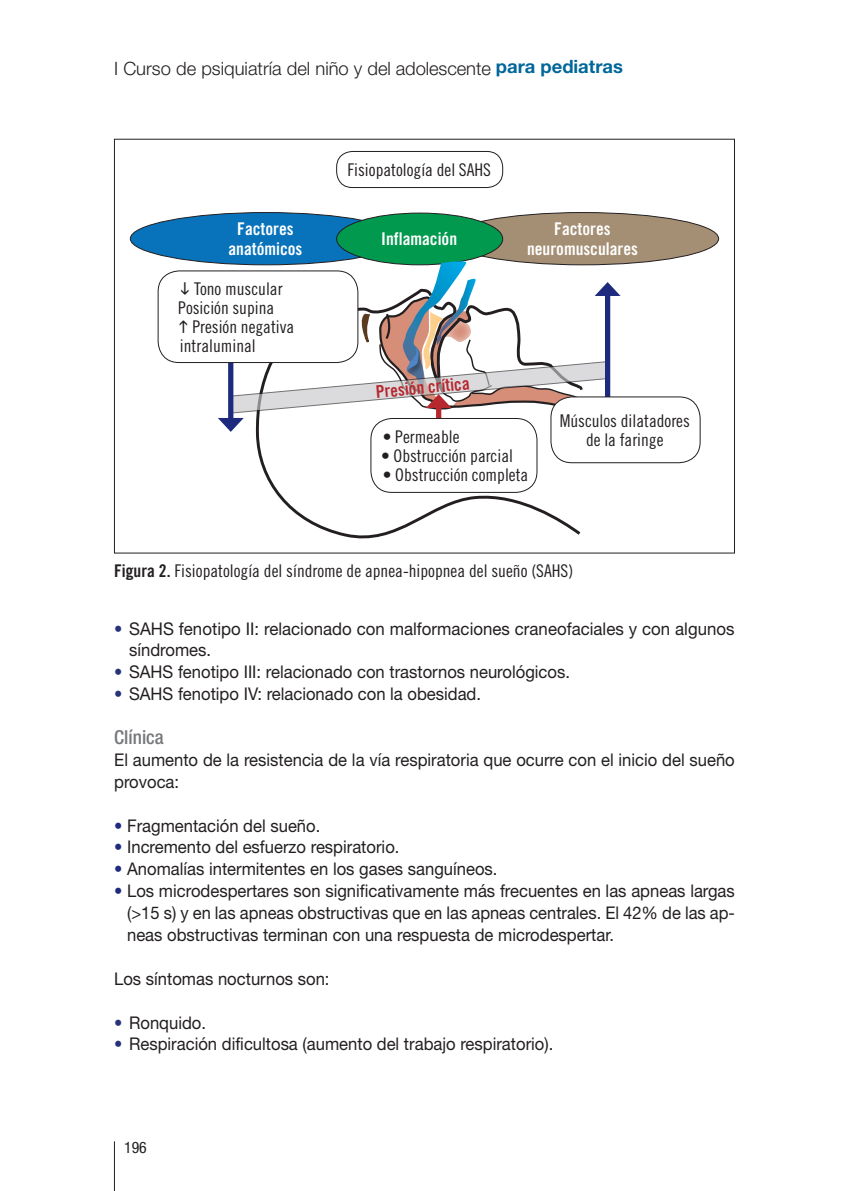
<style>
.page{position:relative;width:844px;height:1191px;background:#fff}
.page>*{position:absolute;margin:0;border:0;box-sizing:border-box;transform-origin:0 0}
.LADILLO_4{font:500 condensed 19.25px "Helvetica Neue LT Std";color:#76787b}
.t1{font:300 18.38px "Helvetica Neue LT Std";color:#231f20}
.TEXT_GENERAL{font:17.5px/21.9px "Helvetica Neue LT Std";color:#231f20;scale:.95 1}
.LLEGENDES_figures{font:17.5px/19.2px "Trade Gothic LT Std Cn 18";color:#231f20}
.TEXT_GENERAL-2{font:17.5px/21.9px "Helvetica Neue LT Std";color:#231f20;scale:.96 1}
.PEU_DE_FOTO{font:17.5px "Trade Gothic LT Std Cn 18";color:#231f20}
.LLEGENDES_figures-2{font:17.5px "Trade Gothic LT Std Bd Cn 20";color:#fff}
.LLEGENDES_figures-3{font:17.5px "Trade Gothic LT Std Bd Cn 20";color:#b7282e}
.t2{font:condensed 15.75px "Helvetica Neue LT Std";color:#231f20}
.s1{font-weight:700;color:#006799}
.s2{font-family:"Trade Gothic LT Std Bd Cn 20"}
.s3{font-weight:700;font-stretch:condensed;color:#273278}
.s4{color:#1e2a7d}
</style>
<div class="page">
<hr style="left:114px;top:1141px;width:1px;height:50px;background:#231f20">
<div style="left:336px;top:151px;width:167px;height:37px;border:1px solid #231f20;border-radius:16px"></div>
<div style="left:130px;top:212px;width:271px;height:53px;background:#0873bb;border-radius:50%"></div>
<div style="left:447px;top:212px;width:271px;height:53px;background:#a58f74;border-radius:50%"></div>
<div style="left:336px;top:213px;width:166px;height:52px;background:#00994e;border-radius:50%"></div>
<svg style="left:256px;top:432px;width:327px;height:107px"></svg>
<svg style="left:218px;top:261px;width:402px;height:171px"></svg>
<div style="left:551px;top:397px;width:149px;height:66px;background:#fff;border-radius:21px"></div>
<div style="left:550px;top:397px;width:150px;height:66px;border:1px solid #231f20;border-radius:21px"></div>
<div style="left:371px;top:418px;width:166px;height:74px;background:#fff;border-radius:21px"></div>
<div style="left:370px;top:418px;width:167px;height:74px;border:1px solid #231f20;border-radius:21px"></div>
<p class="t1" style="left:114px;top:57px;width:510px">I Curso de psiquiatría del niño y del adolescente <span class="s1">para pediatras</span></p>
<p class="LLEGENDES_figures-2" style="left:237px;top:218px;width:58px">Factores</p>
<p class="LLEGENDES_figures-2" style="left:228px;top:238px;width:75px">anatómicos</p>
<p class="LLEGENDES_figures" style="left:194px;top:278px;width:90px">Tono muscular</p>
<p class="LLEGENDES_figures" style="left:178px;top:298px;width:98px">Posición supina</p>
<p class="LLEGENDES_figures" style="left:180px;top:317px;width:116px;text-indent:12px">Presión negativa intraluminal</p>
<p class="LLEGENDES_figures" style="left:347px;top:160px;width:145px">Fisiopatología del SAHS</p>
<p class="LLEGENDES_figures-2" style="left:381px;top:228px;width:77px">Inflamación</p>
<p class="LLEGENDES_figures-2" style="left:554px;top:218px;width:58px">Factores</p>
<p class="LLEGENDES_figures-2" style="left:527px;top:238px;width:112px">neuromusculares</p>
<p class="LLEGENDES_figures-3" style="left:375px;top:381px;width:96px;rotate:-5deg">Presión crítica</p>
<p class="LLEGENDES_figures" style="left:559px;top:410px;width:132px">Músculos dilatadores</p>
<p class="LLEGENDES_figures" style="left:383px;top:426px;width:78px">• Permeable</p>
<p class="LLEGENDES_figures" style="left:586px;top:430px;width:79px">de la faringe</p>
<p class="LLEGENDES_figures" style="left:381px;top:446px;width:133px">• Obstrucción parcial</p>
<p class="LLEGENDES_figures" style="left:383px;top:465px;width:147px">• Obstrucción completa</p>
<p class="PEU_DE_FOTO" style="left:114px;top:560px;width:460px"><span class="s2">Figura 2.</span> Fisiopatología del síndrome de apnea-hipopnea del sueño (SAHS)</p>
<p class="TEXT_GENERAL-2" style="left:129px;top:617px;width:632px;text-indent:-15px"><span class="s3">•</span> SAHS fenotipo II: relacionado con malformaciones craneofaciales y con algunos síndromes.</p>
<p class="TEXT_GENERAL" style="left:114px;top:661px;width:481px"><span class="s3">•</span> SAHS fenotipo III: relacionado con trastornos neurológicos.</p>
<p class="TEXT_GENERAL" style="left:114px;top:683px;width:387px"><span class="s3">•</span> SAHS fenotipo IV: relacionado con la obesidad.</p>
<p class="LADILLO_4" style="left:114px;top:725px;width:51px">Clínica</p>
<p class="TEXT_GENERAL" style="left:114px;top:748px;width:654px">El aumento de la resistencia de la vía respiratoria que ocurre con el inicio del sueño provoca:</p>
<p class="TEXT_GENERAL" style="left:114px;top:814px;width:218px"><span class="s4">•</span> Fragmentación del sueño.</p>
<p class="TEXT_GENERAL" style="left:114px;top:836px;width:302px"><span class="s4">•</span> Incremento del esfuerzo respiratorio.</p>
<p class="TEXT_GENERAL" style="left:114px;top:858px;width:405px"><span class="s4">•</span> Anomalías intermitentes en los gases sanguíneos.</p>
<p class="TEXT_GENERAL" style="left:127px;top:879px;width:641px;text-align:justify;text-indent:-13px"><span class="s4">•</span> Los microdespertares son significativamente más frecuentes en las apneas largas (&gt;15 s) y en las apneas obstructivas que en las apneas centrales. El 42% de las ap&shy;neas obstructivas terminan con una respuesta de microdespertar.</p>
<p class="TEXT_GENERAL" style="left:114px;top:967px;width:228px">Los síntomas nocturnos son:</p>
<p class="TEXT_GENERAL" style="left:114px;top:1011px;width:98px"><span class="s3">•</span> Ronquido.</p>
<p class="TEXT_GENERAL" style="left:114px;top:1033px;width:463px"><span class="s3">•</span> Respiración dificultosa (aumento del trabajo respiratorio).</p>
<p class="t2" style="left:124px;top:1138px;width:24px">196</p>
</div>
